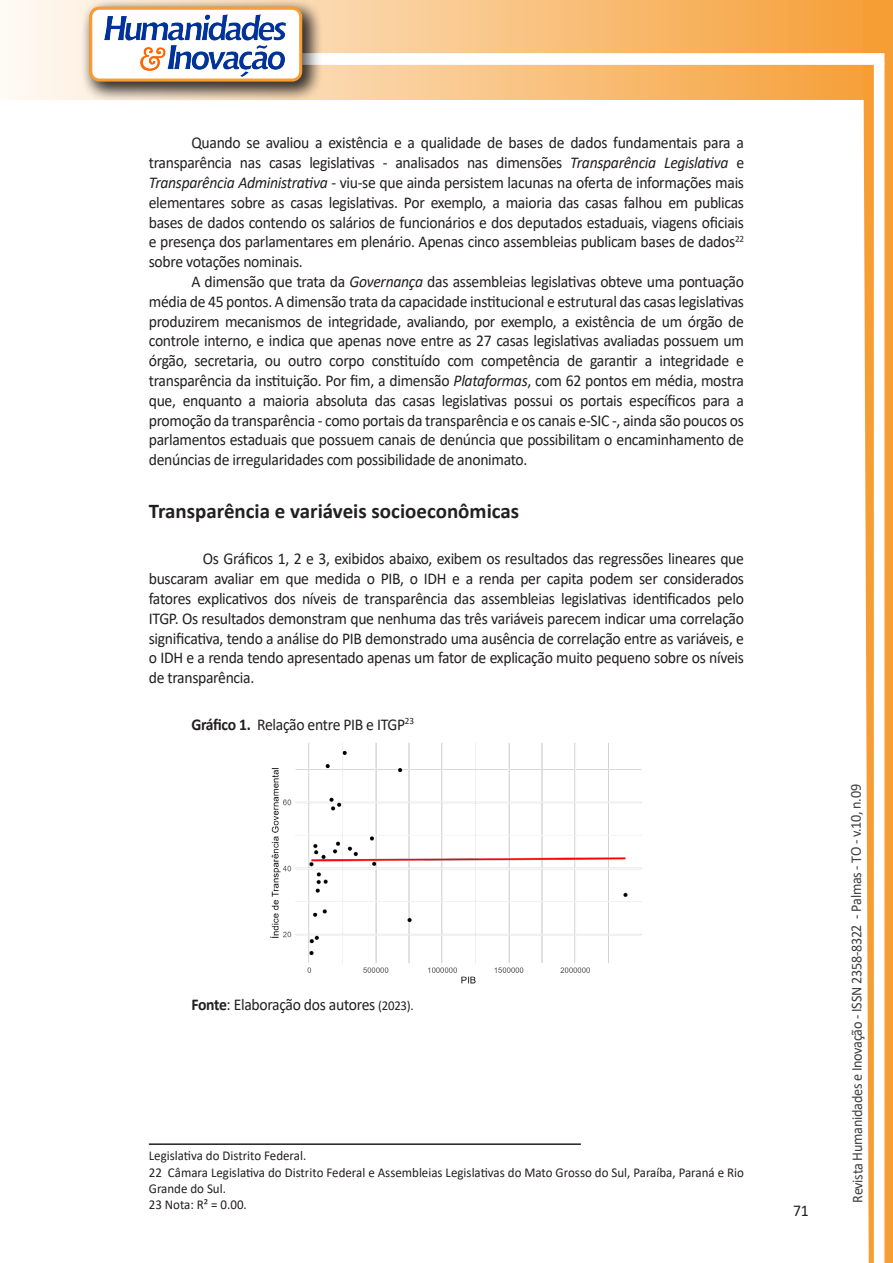
<style>
.page{position:relative;width:893px;height:1263px;background:#fff}
.page>*{position:absolute;margin:0;border:0;box-sizing:border-box;transform-origin:0 0}
.Titulo_2{font:700 21px "Calibri";color:#231f20}
.texto{font:16.5px/19.8px "Calibri";letter-spacing:-.02em;color:#231f20;text-align:justify;scale:.95 1}
.t1{font:15px "Calibri";letter-spacing:-.025em;color:#3e3e3f;scale:.95 1}
.Rodapé{font:13.5px/16.2px "Calibri";color:#231f20;scale:.96 1}
.s1{font-style:italic}
.s2{font-weight:700}
.s3{font-size:13.5px}
</style>
<div class="page">
<svg style="left:5px;top:0;width:858px;height:100px;background:#f9c484"></svg>
<div style="left:302px;top:53px;width:582px;height:12px;background:#fff;border:2px solid #fff"></div>
<svg style="left:863px;top:0;width:30px;height:1263px"></svg>
<div style="left:81px;top:0;width:241px;height:102px;background:#231f20;opacity:.75"></div>
<div style="left:91px;top:8px;width:210px;height:72px;background:#fff;border-radius:9px"></div>
<img style="left:104px;top:14px;width:181px;height:62px">
<div style="left:89px;top:7px;width:213px;height:75px;border:3px solid #f69e34;border-radius:9px"></div>
<img style="left:270px;top:742px;width:372px;height:242px">
<hr style="left:149px;top:1143px;width:432px;height:2px;background:#231f20">
<p class="texto" style="left:149px;top:133px;width:628px;text-indent:43px">Quando se avaliou a existência e a qualidade de bases de dados fundamentais para a transparência nas casas legislativas - analisados nas dimensões <span class="s1">Transparência Legislativa</span> e <span class="s1">Transparência Administrativa</span> - viu-se que ainda persistem lacunas na oferta de informações mais elementares sobre as casas legislativas. Por exemplo, a maioria das casas falhou em publicas bases de dados contendo os salários de funcionários e dos deputados estaduais, viagens oficiais e presença dos parlamentares em plenário. Apenas cinco assembleias publicam bases de dados<sup>22 </sup>sobre votações nominais.</p>
<p class="texto" style="left:149px;top:271px;width:628px;text-indent:43px">A dimensão que trata da <span class="s1">Governança</span> das assembleias legislativas obteve uma pontuação média de 45 pontos. A dimensão trata da capacidade institucional e estrutural das casas legislativas produzirem mecanismos de integridade, avaliando, por exemplo, a existência de um órgão de controle interno, e indica que apenas nove entre as 27 casas legislativas avaliadas possuem um órgão, secretaria, ou outro corpo constituído com competência de garantir a integridade e transparência da instituição. Por fim, a dimensão <span class="s1">Plataformas</span>, com 62 pontos em média, mostra que, enquanto a maioria absoluta das casas legislativas possui os portais específicos para a promoção da transparência - como portais da transparência e os canais e-SIC -, ainda são poucos os parlamentos estaduais que possuem canais de denúncia que possibilitam o encaminhamento de denúncias de irregularidades com possibilidade de anonimato.</p>
<p class="Titulo_2" style="left:149px;top:496px;width:372px">Transparência e variáveis socioeconômicas</p>
<p class="texto" style="left:149px;top:548px;width:628px;text-indent:54px">Os Gráficos 1, 2 e 3, exibidos abaixo, exibem os resultados das regressões lineares que buscaram avaliar em que medida o PIB, o IDH e a renda per capita podem ser considerados fatores explicativos dos níveis de transparência das assembleias legislativas identificados pelo ITGP. Os resultados demonstram que nenhuma das três variáveis parecem indicar uma correlação significativa, tendo a análise do PIB demonstrado uma ausência de correlação entre as variáveis, e o IDH e a renda tendo apresentado apenas um fator de explicação muito pequeno sobre os níveis de transparência.</p>
<p class="texto" style="left:191px;top:714px;width:236px"><span class="s2">Gráfico 1.</span> Relação entre PIB e ITGP<sup>23</sup></p>
<p class="texto" style="left:191px;top:994px;width:236px"><span class="s2">Fonte</span>: Elaboração dos autores <span class="s3">(2023).</span></p>
<p class="Rodapé" style="left:149px;top:1147px;width:166px">Legislativa do Distrito Federal.</p>
<p class="Rodapé" style="left:149px;top:1164px;width:621px">22 Câmara Legislativa do Distrito Federal e Assembleias Legislativas do Mato Grosso do Sul, Paraíba, Paraná e Rio<br>Grande do Sul.</p>
<p class="Rodapé" style="left:149px;top:1196px;width:104px">23 Nota: R² = 0.00.</p>
<p class="texto" style="left:793px;top:1200px;width:18px">71</p>
<p class="t1" style="left:846px;top:1203px;width:442px;rotate:-90deg">Revista Humanidades e Inovação - ISSN 2358-8322 - Palmas - TO - v.10, n.09</p>
</div>
